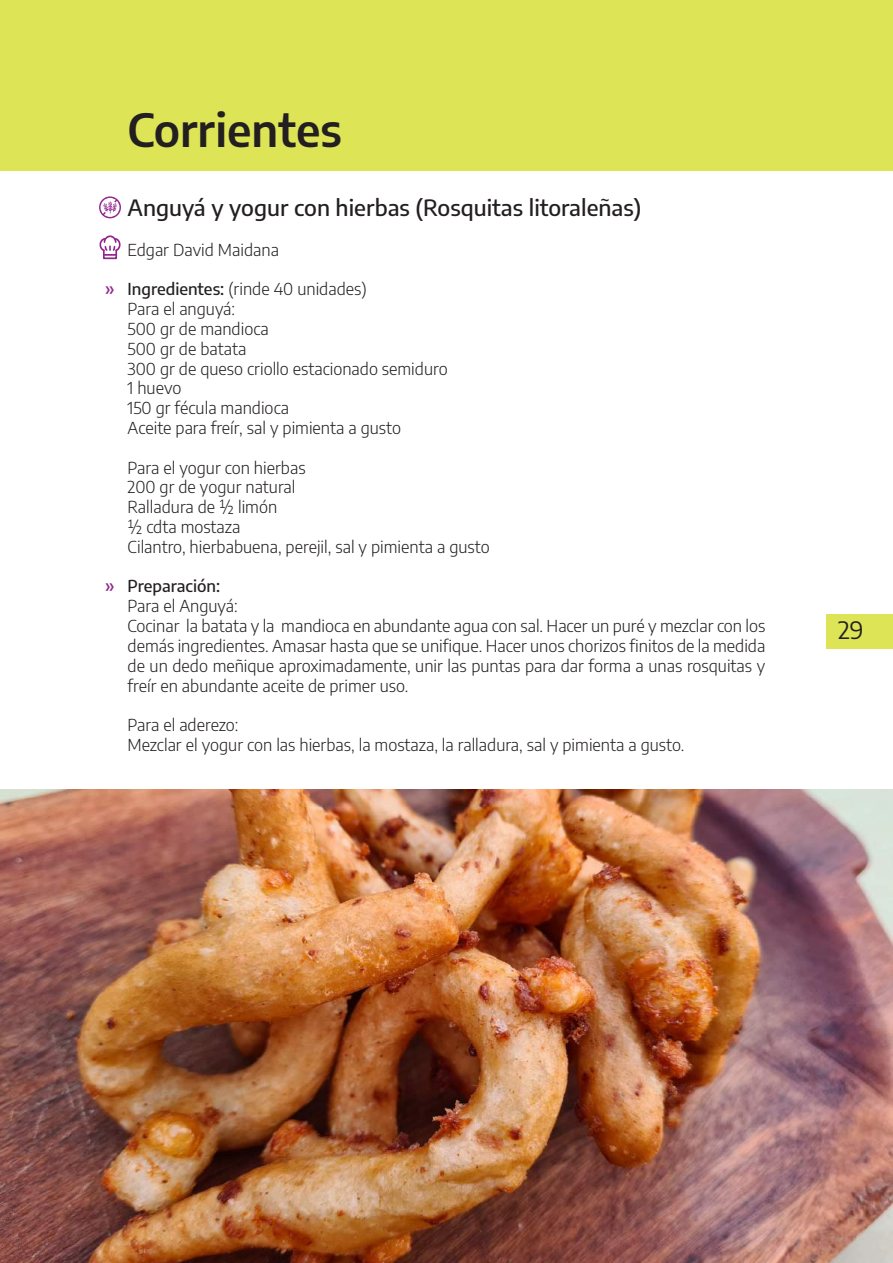
<style>
.page{position:relative;width:893px;height:1263px;background:#fff}
.page>*{position:absolute;margin:0;border:0;box-sizing:border-box;transform-origin:0 0}
.t1{font:600 45px "Encode Sans";color:#231f20}
.t2{font:24px "Encode Sans";color:#231f20}
.t3{font:500 22.5px "Encode Sans";color:#231f20}
.t4{font:500 18px "Encode Sans";color:#90298f}
.t5{font:300 16.5px/19.8px "Encode Sans";color:#231f20}
.t6{font:500 16.5px "Encode Sans";color:#231f20}
.s1{font-weight:500}
</style>
<div class="page">
<div style="left:0;top:0;width:893px;height:170px;background:#dde557"></div>
<svg style="left:99px;top:196px;width:22px;height:22px"></svg>
<div style="left:103px;top:249px;width:14px;height:10px;border:2px solid #93278f"></div>
<svg style="left:99px;top:235px;width:22px;height:21px"></svg>
<img style="left:0;top:789px;width:893px;height:474px">
<div style="left:827px;top:614px;width:66px;height:35px;background:#dde557"></div>
<h1 class="t1" style="left:128px;top:98px;width:216px">Corrientes</h1>
<p class="t4" style="left:105px;top:276px;width:11px">»</p>
<p class="t4" style="left:105px;top:573px;width:11px">»</p>
<h3 class="t3" style="left:128px;top:192px;width:515px">Anguyá y yogur con hierbas (Rosquitas litoraleñas)</h3>
<p class="t5" style="left:128px;top:239px;width:153px">Edgar David Maidana</p>
<p class="t5" style="left:128px;top:279px;width:322px"><span class="s1">Ingredientes:</span> (rinde 40 unidades)<br>Para el anguyá:<br>500 gr de mandioca<br>500 gr de batata<br>300 gr de queso criollo estacionado semiduro<br>1 huevo<br>150 gr fécula mandioca<br>Aceite para freír, sal y pimienta a gusto</p>
<p class="t5" style="left:128px;top:457px;width:364px">Para el yogur con hierbas<br>200 gr de yogur natural<br>Ralladura de ½ limón<br>½ cdta mostaza<br>Cilantro, hierbabuena, perejil, sal y pimienta a gusto</p>
<p class="t6" style="left:128px;top:575px;width:94px">Preparación:</p>
<p class="t5" style="left:128px;top:595px;width:639px">Para el Anguyá:<br>Cocinar la batata y la mandioca en abundante agua con sal. Hacer un puré y mezclar con los demás ingredientes. Amasar hasta que se unifique. Hacer unos chorizos finitos de la medida de un dedo meñique aproximadamente, unir las puntas para dar forma a unas rosquitas y freír en abundante aceite de primer uso.</p>
<p class="t5" style="left:128px;top:714px;width:558px">Para el aderezo:<br>Mezclar el yogur con las hierbas, la mostaza, la ralladura, sal y pimienta a gusto.</p>
<h2 class="t2" style="left:838px;top:613px;width:27px">29</h2>
</div>
